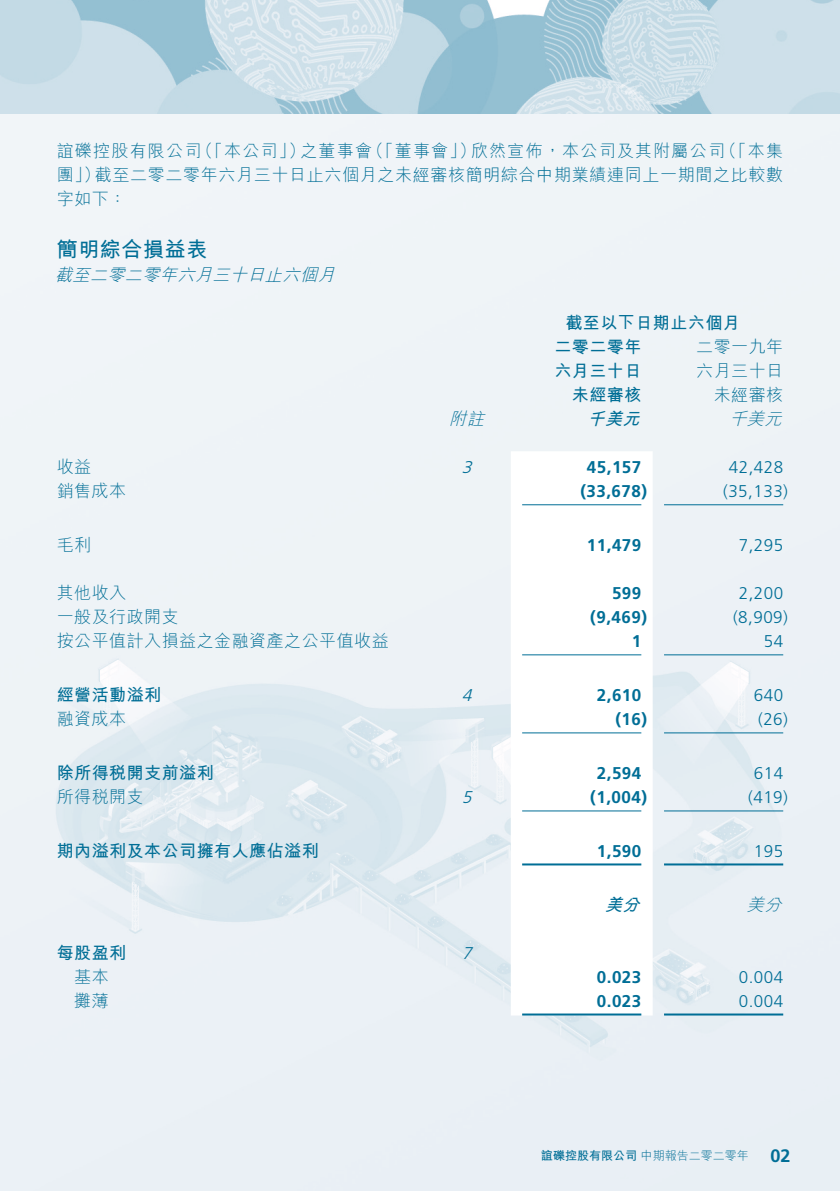
<style>
.page{position:relative;width:840px;height:1191px;background:#fff}
.page>*{position:absolute;margin:0;border:0;box-sizing:border-box;transform-origin:0 0}
.t1{font:700 21px "M Hei HK";letter-spacing:.03em;color:#006e96}
.t2{font:300 17px/24px "M Hei HK";letter-spacing:.03em;color:#006e96;text-align:justify}
.t3{font:700 17px "Frutiger LT Std";letter-spacing:.03em;color:#006e96}
.t4{font:300 17px "Frutiger LT Std";letter-spacing:.03em;color:#006e96}
.t5{font:700 17px/24px "M Hei HK";letter-spacing:.03em;color:#006e96}
.t6{font:italic 300 17px "M Hei HK";color:#006e96}
.t7{font:italic 700 17px "M Hei HK";color:#006e96}
.t8{font:italic 300 17px "Frutiger LT Std";color:#006e96}
.t9{font:300 12px "M Hei HK";color:#006e96}
.s1{font-weight:700}
.s2{font-family:"Frutiger LT Std";font-weight:700;font-size:18px}
</style>
<div class="page">
<img style="left:0;top:113px;width:839px;height:1078px">
<img style="left:0;top:0;width:839px;height:113px">
<svg style="left:510px;top:451px;width:142px;height:564px"></svg>
<hr style="left:522px;top:504px;width:119px;height:1px;background:#006e96">
<hr style="left:663px;top:504px;width:119px;height:1px;background:#006e96">
<hr style="left:522px;top:654px;width:119px;height:1px;background:#006e96">
<hr style="left:663px;top:654px;width:119px;height:1px;background:#006e96">
<hr style="left:522px;top:732px;width:119px;height:1px;background:#006e96">
<hr style="left:663px;top:732px;width:119px;height:1px;background:#006e96">
<hr style="left:522px;top:810px;width:119px;height:1px;background:#006e96">
<hr style="left:663px;top:810px;width:119px;height:1px;background:#006e96">
<hr style="left:522px;top:863px;width:119px;height:2px;background:#006e96">
<hr style="left:663px;top:863px;width:119px;height:2px;background:#006e96">
<hr style="left:522px;top:1013px;width:119px;height:2px;background:#006e96">
<hr style="left:663px;top:1013px;width:119px;height:2px;background:#006e96">
<p class="t2" style="left:57px;top:138px;width:727px">誼礫控股有限公司（「本公司」）之董事會（「董事會」）欣然宣佈，本公司及其附屬公司（「本集團」）截至二零二零年六月三十日止六個月之未經審核簡明綜合中期業績連同上一期間之比較數字如下：</p>
<p class="t1" style="left:57px;top:234px;width:152px">簡明綜合損益表</p>
<p class="t6" style="left:55px;top:266px;width:285px">截至二零二零年六月三十日止六個月</p>
<p class="t5" style="left:554px;top:309px;width:187px;text-indent:11px">截至以下日期止六個月二零二零年<br>六月三十日</p>
<p class="t2" style="left:695px;top:334px;width:88px">二零一九年六月三十日</p>
<p class="t5" style="left:571px;top:381px;width:71px">未經審核</p>
<p class="t2" style="left:713px;top:382px;width:71px">未經審核</p>
<p class="t6" style="left:449px;top:410px;width:40px">附註</p>
<p class="t7" style="left:587px;top:406px;width:59px">千美元</p>
<p class="t6" style="left:729px;top:410px;width:58px">千美元</p>
<p class="t2" style="left:57px;top:454px;width:36px">收益</p>
<p class="t8" style="left:461px;top:457px;width:16px">3</p>
<p class="t3" style="left:586px;top:457px;width:56px">45,157</p>
<p class="t4" style="left:728px;top:457px;width:56px">42,428</p>
<p class="t2" style="left:57px;top:478px;width:71px">銷售成本</p>
<p class="t3" style="left:580px;top:481px;width:68px">(33,678)</p>
<p class="t4" style="left:722px;top:481px;width:66px">(35,133)</p>
<p class="t2" style="left:57px;top:532px;width:36px">毛利</p>
<p class="t3" style="left:586px;top:535px;width:56px">11,479</p>
<p class="t4" style="left:738px;top:535px;width:46px">7,295</p>
<p class="t2" style="left:57px;top:580px;width:71px">其他收入</p>
<p class="t3" style="left:611px;top:583px;width:31px">599</p>
<p class="t4" style="left:738px;top:583px;width:46px">2,200</p>
<p class="t2" style="left:57px;top:604px;width:123px">一般及行政開支</p>
<p class="t3" style="left:590px;top:607px;width:58px">(9,469)</p>
<p class="t4" style="left:732px;top:607px;width:56px">(8,909)</p>
<p class="t2" style="left:57px;top:628px;width:333px">按公平值計入損益之金融資產之公平值收益</p>
<p class="t3" style="left:631px;top:631px;width:11px">1</p>
<p class="t4" style="left:763px;top:631px;width:21px">54</p>
<p class="t5" style="left:57px;top:681px;width:106px">經營活動溢利</p>
<p class="t8" style="left:461px;top:685px;width:16px">4</p>
<p class="t3" style="left:596px;top:685px;width:46px">2,610</p>
<p class="t4" style="left:753px;top:685px;width:31px">640</p>
<p class="t2" style="left:57px;top:706px;width:71px">融資成本</p>
<p class="t3" style="left:615px;top:709px;width:33px">(16)</p>
<p class="t4" style="left:757px;top:709px;width:31px">(26)</p>
<p class="t5" style="left:57px;top:759px;width:158px">除所得稅開支前溢利</p>
<p class="t3" style="left:596px;top:763px;width:46px">2,594</p>
<p class="t4" style="left:753px;top:763px;width:31px">614</p>
<p class="t2" style="left:57px;top:784px;width:88px">所得稅開支</p>
<p class="t8" style="left:461px;top:787px;width:16px">5</p>
<p class="t3" style="left:590px;top:787px;width:58px">(1,004)</p>
<p class="t4" style="left:747px;top:787px;width:41px">(419)</p>
<p class="t5" style="left:57px;top:837px;width:263px">期內溢利及本公司擁有人應佔溢利</p>
<p class="t3" style="left:596px;top:841px;width:46px">1,590</p>
<p class="t4" style="left:753px;top:841px;width:31px">195</p>
<p class="t7" style="left:604px;top:892px;width:42px">美分</p>
<p class="t6" style="left:746px;top:896px;width:40px">美分</p>
<p class="t5" style="left:57px;top:939px;width:71px">每股盈利</p>
<p class="t8" style="left:461px;top:943px;width:16px">7</p>
<p class="t2" style="left:74px;top:965px;width:36px">基本</p>
<p class="t3" style="left:596px;top:967px;width:46px">0.023</p>
<p class="t4" style="left:738px;top:967px;width:46px">0.004</p>
<p class="t2" style="left:74px;top:989px;width:36px">攤薄</p>
<p class="t3" style="left:596px;top:991px;width:46px">0.023</p>
<p class="t4" style="left:738px;top:992px;width:46px">0.004</p>
<p class="t9" style="left:540px;top:1149px;width:251px"><span class="s1">誼礫控股有限公司</span>中期報告二零二零年 <span class="s2">02</span></p>
</div>
